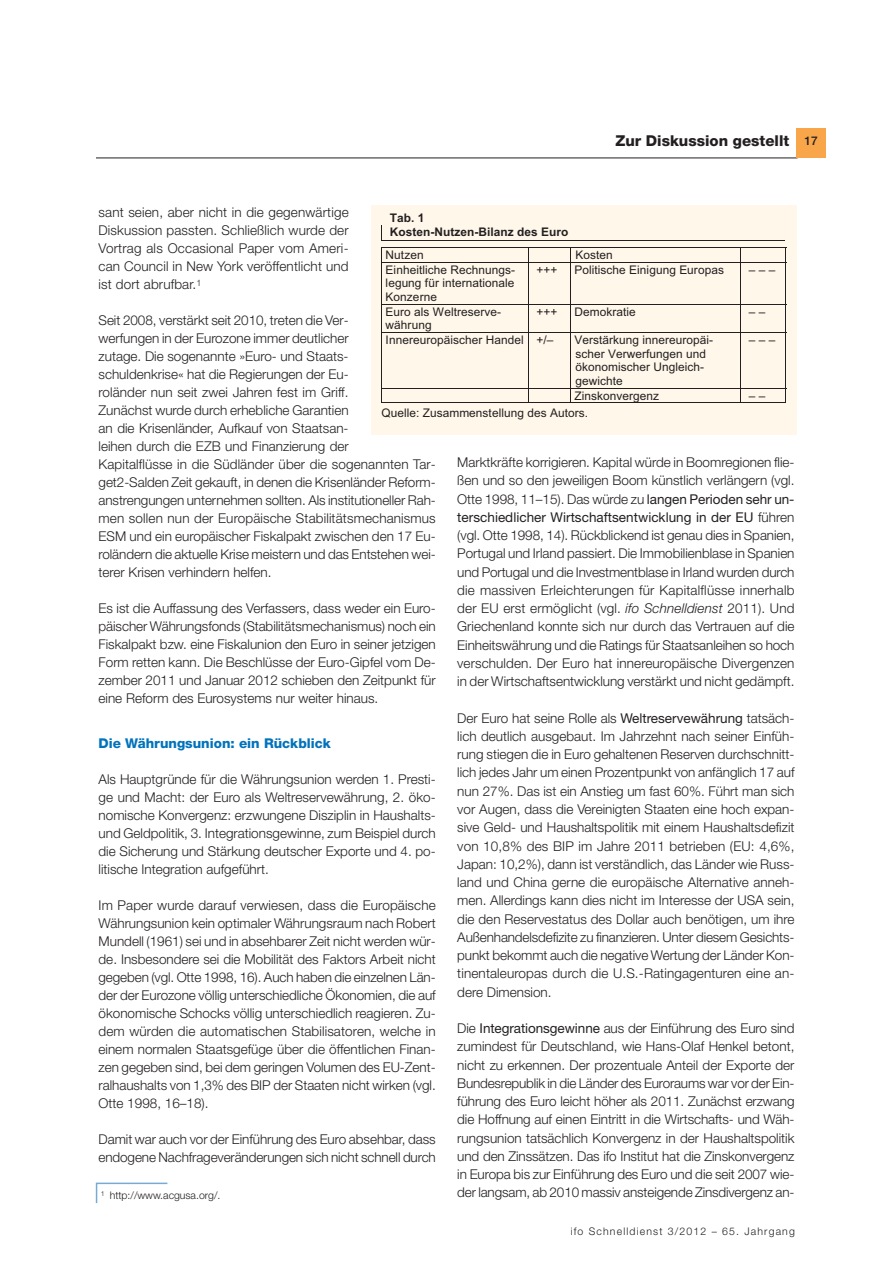
<style>
.page{position:relative;width:893px;height:1263px;background:#fff}
.page>*{position:absolute;margin:0;border:0;box-sizing:border-box;transform-origin:0 0}
.t1{font:800 15px "Helvetica Neue LT Std";color:#231f20}
.t2{font:300 13.5px/18px "Helvetica Neue LT Std";color:#231f20;text-align:justify}
.t3{font:800 13.5px "Helvetica Neue LT Std";color:#0073bc}
.t4{font:500 12px "Helvetica Neue LT Std";color:#231f20}
.t5{font:11.85px/13.6px "Arial";letter-spacing:.005em;color:#231f20}
.t6{font:700 11.85px/13.6px "Arial";letter-spacing:.005em;color:#231f20}
.t7{font:300 10.5px "Helvetica Neue LT Std";letter-spacing:.11em;color:#231f20}
.t8{font:300 10.5px "Helvetica Neue LT Std";color:#231f20}
.s1{font-weight:400}
.s2{font-style:italic}
</style>
<div class="page">
<hr style="left:96px;top:158px;width:701px;height:1px;background:#231f20">
<div style="left:796px;top:128px;width:30px;height:29px;background:#f9a64a"></div>
<div style="left:371px;top:206px;width:425px;height:229px;background:#fef7ea"></div>
<hr style="left:381px;top:240px;width:404px;height:1px;background:#231f20">
<svg style="left:381px;top:225px;width:1px;height:15px"></svg>
<hr style="left:381px;top:247px;width:405px;height:1px;background:#231f20">
<svg style="left:381px;top:248px;width:1px;height:14px"></svg>
<svg style="left:528px;top:248px;width:1px;height:14px"></svg>
<svg style="left:570px;top:248px;width:1px;height:14px"></svg>
<svg style="left:740px;top:248px;width:1px;height:14px"></svg>
<svg style="left:785px;top:248px;width:1px;height:14px"></svg>
<hr style="left:381px;top:262px;width:405px;height:1px;background:#231f20">
<hr style="left:381px;top:262px;width:1px;height:42px;background:#231f20">
<hr style="left:528px;top:262px;width:1px;height:42px;background:#231f20">
<hr style="left:570px;top:262px;width:1px;height:42px;background:#231f20">
<hr style="left:740px;top:262px;width:1px;height:42px;background:#231f20">
<hr style="left:785px;top:262px;width:1px;height:42px;background:#231f20">
<hr style="left:381px;top:304px;width:405px;height:1px;background:#231f20">
<svg style="left:381px;top:305px;width:1px;height:27px"></svg>
<svg style="left:528px;top:305px;width:1px;height:27px"></svg>
<svg style="left:570px;top:305px;width:1px;height:27px"></svg>
<svg style="left:740px;top:305px;width:1px;height:27px"></svg>
<svg style="left:785px;top:305px;width:1px;height:27px"></svg>
<hr style="left:381px;top:332px;width:405px;height:1px;background:#231f20">
<hr style="left:381px;top:333px;width:1px;height:55px;background:#231f20">
<hr style="left:528px;top:333px;width:1px;height:55px;background:#231f20">
<hr style="left:570px;top:333px;width:1px;height:55px;background:#231f20">
<hr style="left:740px;top:333px;width:1px;height:55px;background:#231f20">
<hr style="left:785px;top:333px;width:1px;height:55px;background:#231f20">
<hr style="left:381px;top:388px;width:405px;height:1px;background:#231f20">
<svg style="left:381px;top:389px;width:1px;height:13px"></svg>
<hr style="left:381px;top:402px;width:147px;height:1px;background:#231f20">
<svg style="left:528px;top:389px;width:1px;height:13px"></svg>
<hr style="left:528px;top:402px;width:42px;height:1px;background:#231f20">
<svg style="left:570px;top:389px;width:1px;height:14px"></svg>
<hr style="left:571px;top:402px;width:169px;height:1px;background:#231f20">
<svg style="left:740px;top:389px;width:1px;height:14px"></svg>
<hr style="left:741px;top:402px;width:44px;height:1px;background:#231f20">
<svg style="left:785px;top:389px;width:1px;height:14px"></svg>
<svg style="left:95px;top:1182px;width:73px;height:22px"></svg>
<p class="t1" style="left:615px;top:136px;width:175px">Zur Diskussion gestellt</p>
<p class="t4" style="left:805px;top:134px;width:15px">17</p>
<p class="t2" style="left:99px;top:205px;width:252px">sant seien, aber nicht in die gegenwärtige Diskussion passten. Schließlich wurde der Vortrag als Occasional Paper vom Ameri&shy;can Council in New York veröffentlicht und ist dort abrufbar.<sup>1</sup></p>
<p class="t2" style="left:99px;top:313px;width:339px;text-align:left">Seit 2008, verstärkt seit 2010, treten die Ver-<br>werfungen in der Eurozone immer deutlicher<br>zutage. Die sogenannte »Euro- und Staats&shy;schuldenkrise« hat die Regierungen der Eu-<br>roländer nun seit zwei Jahren fest im Griff.<br>Zunächst wurde durch erhebliche Garantien<br>an die Krisenländer, Aufkauf von Staatsan-<br>leihen durch die EZB und Finanzierung der<br>Kapitalflüsse in die Südländer über die sogenannten Tar&shy;get2-Salden Zeit gekauft, in denen die Krisenländer Reform&shy;anstrengungen unternehmen sollten. Als institutioneller Rah&shy;men sollen nun der Europäische Stabilitätsmechanismus ESM und ein europäischer Fiskalpakt zwischen den 17 Eu&shy;roländern die aktuelle Krise meistern und das Entstehen wei&shy;terer Krisen verhindern helfen.</p>
<p class="t2" style="left:99px;top:601px;width:339px">Es ist die Auffassung des Verfassers, dass weder ein Euro&shy;päischer Währungsfonds (Stabilitätsmechanismus) noch ein Fiskalpakt bzw. eine Fiskalunion den Euro in seiner jetzigen Form retten kann. Die Beschlüsse der Euro-Gipfel vom De&shy;zember 2011 und Januar 2012 schieben den Zeitpunkt für eine Reform des Eurosystems nur weiter hinaus.</p>
<p class="t3" style="left:99px;top:738px;width:234px">Die Währungsunion: ein Rückblick</p>
<p class="t2" style="left:99px;top:771px;width:339px">Als Hauptgründe für die Währungsunion werden 1. Presti&shy;ge und Macht: der Euro als Weltreservewährung, 2. öko&shy;nomische Konvergenz: erzwungene Disziplin in Haushalts&shy;und Geldpolitik, 3. Integrationsgewinne, zum Beispiel durch die Sicherung und Stärkung deutscher Exporte und 4. po&shy;litische Integration aufgeführt.</p>
<p class="t2" style="left:99px;top:897px;width:339px">Im Paper wurde darauf verwiesen, dass die Europäische Währungsunion kein optimaler Währungsraum nach Robert Mundell (1961) sei und in absehbarer Zeit nicht werden wür&shy;de. Insbesondere sei die Mobilität des Faktors Arbeit nicht gegeben (vgl. Otte 1998, 16). Auch haben die einzelnen Län&shy;der der Eurozone völlig unterschiedliche Ökonomien, die auf ökonomische Schocks völlig unterschiedlich reagieren. Zu&shy;dem würden die automatischen Stabilisatoren, welche in einem normalen Staatsgefüge über die öffentlichen Finan&shy;zen gegeben sind, bei dem geringen Volumen des EU-Zent - ralhaushalts von 1,3% des BIP der Staaten nicht wirken (vgl.<br>Otte 1998, 16–18).</p>
<p class="t2" style="left:99px;top:1131px;width:339px">Damit war auch vor der Einführung des Euro absehbar, dass endogene Nachfrageveränderungen sich nicht schnell durch</p>
<p class="t6" style="left:390px;top:213px;width:180px">Tab. 1<br>Kosten-Nutzen-Bilanz des Euro</p>
<p class="t5" style="left:386px;top:249px;width:39px">Nutzen</p>
<p class="t5" style="left:575px;top:249px;width:39px">Kosten</p>
<p class="t5" style="left:386px;top:264px;width:131px;text-align:justify">Einheitliche Rechnungs&shy;legung für internationale Konzerne</p>
<p class="t5" style="left:536px;top:264px;width:22px">+++</p>
<p class="t5" style="left:574px;top:264px;width:151px">Politische Einigung Europas</p>
<p class="t5" style="left:749px;top:264px;width:28px">– – –</p>
<p class="t5" style="left:386px;top:306px;width:117px">Euro als Weltreserve&shy;währung</p>
<p class="t5" style="left:536px;top:306px;width:22px">+++</p>
<p class="t5" style="left:574px;top:306px;width:63px">Demokratie</p>
<p class="t5" style="left:749px;top:306px;width:18px">– –</p>
<p class="t5" style="left:386px;top:334px;width:169px">Innereuropäischer Handel +/–</p>
<p class="t5" style="left:574px;top:334px;width:140px">Verstärkung innereuropäi&shy;scher Verwerfungen und ökonomischer Ungleich&shy;gewichte</p>
<p class="t5" style="left:749px;top:334px;width:28px">– – –</p>
<p class="t5" style="left:574px;top:390px;width:86px">Zinskonvergenz</p>
<p class="t5" style="left:749px;top:390px;width:18px">– –</p>
<p class="t5" style="left:381px;top:407px;width:208px">Quelle: Zusammenstellung des Autors.</p>
<p class="t2" style="left:457px;top:455px;width:339px">Marktkräfte korrigieren. Kapital würde in Boomregionen flie&shy;ßen und so den jeweiligen Boom künstlich verlängern (vgl.<br>Otte 1998, 11–15). Das würde zu <span class="s1">langen Perioden sehr un&shy;terschiedlicher Wirtschaftsentwicklung in der EU</span> führen (vgl. Otte 1998, 14). Rückblickend ist genau dies in Spanien, Portugal und Irland passiert. Die Immobilienblase in Spanien und Portugal und die Investmentblase in Irland wurden durch die massiven Erleichterungen für Kapitalflüsse innerhalb der EU erst ermöglicht (vgl. <span class="s2">ifo Schnelldienst</span> 2011). Und Griechenland konnte sich nur durch das Vertrauen auf die Einheitswährung und die Ratings für Staatsanleihen so hoch verschulden. Der Euro hat innereuropäische Divergenzen in der Wirtschaftsentwicklung verstärkt und nicht gedämpft.</p>
<p class="t2" style="left:457px;top:710px;width:339px">Der Euro hat seine Rolle als <span class="s1">Weltreservewährung</span> tatsäch&shy;lich deutlich ausgebaut. Im Jahrzehnt nach seiner Einfüh&shy;rung stiegen die in Euro gehaltenen Reserven durchschnitt&shy;lich jedes Jahr um einen Prozentpunkt von anfänglich 17 auf nun 27%. Das ist ein Anstieg um fast 60%. Führt man sich vor Augen, dass die Vereinigten Staaten eine hoch expan&shy;sive Geld- und Haushaltspolitik mit einem Haushaltsdefizit von 10,8% des BIP im Jahre 2011 betrieben (EU: 4,6%, Japan: 10,2%), dann ist verständlich, das Länder wie Russ&shy;land und China gerne die europäische Alternative anneh&shy;men. Allerdings kann dies nicht im Interesse der USA sein, die den Reservestatus des Dollar auch benötigen, um ihre Außenhandelsdefizite zu finanzieren. Unter diesem Gesichts&shy;punkt bekommt auch die negative Wertung der Länder Kon&shy;tinentaleuropas durch die U.S.-Ratingagenturen eine an&shy;dere Dimension.</p>
<p class="t2" style="left:457px;top:1020px;width:339px">Die <span class="s1">Integrationsgewinne</span> aus der Einführung des Euro sind zumindest für Deutschland, wie Hans-Olaf Henkel betont, nicht zu erkennen. Der prozentuale Anteil der Exporte der Bundesrepublik in die Länder des Euroraums war vor der Ein&shy;führung des Euro leicht höher als 2011. Zunächst erzwang die Hoffnung auf einen Eintritt in die Wirtschafts- und Wäh&shy;rungsunion tatsächlich Konvergenz in der Haushaltspolitik und den Zinssätzen. Das ifo Institut hat die Zinskonvergenz in Europa bis zur Einführung des Euro und die seit 2007 wie&shy;der langsam, ab 2010 massiv ansteigende Zinsdivergenz an-</p>
<p class="t7" style="left:571px;top:1227px;width:226px">ifo Schnelldienst 3/2012 – 65. Jahrgang</p>
<p class="t8" style="left:101px;top:1191px;width:121px"><sup>1</sup> http://www.acgusa.org/.</p>
</div>
